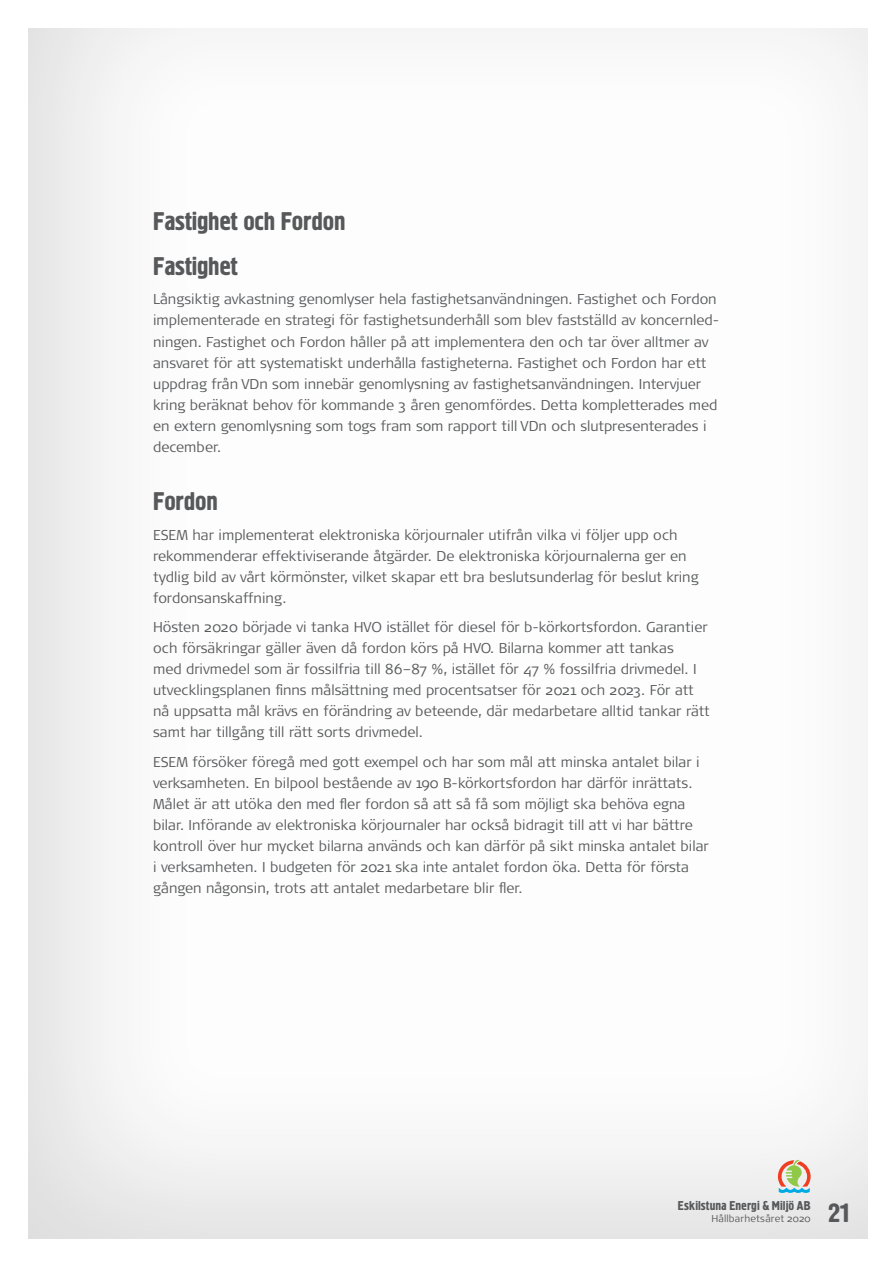
<style>
.page{position:relative;width:893px;height:1263px;background:#fff}
.page>*{position:absolute;margin:0;border:0;box-sizing:border-box;transform-origin:0 0}
.t1{font:26.4px "Hermes";color:#57585a}
.Rubbe_HUVUD{font:25.5px "Hermes";letter-spacing:-.01em;color:#57585a}
.Rubbe_HUVUD-2{font:300 14.25px/21px "Signa Pro";color:#57585a}
.Bröd{font:300 14.25px/21px "Signa Pro";color:#57585a}
.t2{font:12.75px "Hermes";letter-spacing:.005em;color:#57585a}
.t3{font:300 9.9px "Signa Pro";letter-spacing:.01em;color:#57585a}
</style>
<div class="page">
<div style="left:27px;top:27px;width:842px;height:1212px;background:#231f20;opacity:.15"></div>
<svg style="left:778px;top:1160px;width:33px;height:33px"></svg>
<p class="Rubbe_HUVUD" style="left:153px;top:205px;width:194px">Fastighet och Fordon</p>
<p class="Rubbe_HUVUD" style="left:153px;top:250px;width:86px">Fastighet</p>
<p class="Bröd" style="left:153px;top:288px;width:568px">Långsiktig avkastning genomlyser hela fastighetsanvändningen. Fastighet och Fordon implementerade en strategi för fastighetsunderhåll som blev fastställd av koncernled&shy;ningen. Fastighet och Fordon håller på att implementera den och tar över alltmer av ansvaret för att systematiskt underhålla fastigheterna. Fastighet och Fordon har ett uppdrag från VDn som innebär genomlysning av fastighetsanvändningen. Intervjuer kring beräknat behov för kommande 3 åren genomfördes. Detta kompletterades med en extern genomlysning som togs fram som rapport till VDn och slutpresenterades i december.</p>
<p class="Rubbe_HUVUD" style="left:153px;top:485px;width:66px">Fordon</p>
<p class="Rubbe_HUVUD-2" style="left:153px;top:523px;width:547px">ESEM har implementerat elektroniska körjournaler utifrån vilka vi följer upp och rekommenderar effektiviserande åtgärder. De elektroniska körjournalerna ger en tydlig bild av vårt körmönster, vilket skapar ett bra beslutsunderlag för beslut kring fordonsanskaffning.</p>
<p class="Rubbe_HUVUD-2" style="left:153px;top:616px;width:558px">Hösten 2020 började vi tanka HVO istället för diesel för b-körkortsfordon. Garantier och försäkringar gäller även då fordon körs på HVO. Bilarna kommer att tankas<br>med drivmedel som är fossilfria till 86–87 %, istället för 47 % fossilfria drivmedel. I utvecklingsplanen finns målsättning med procentsatser för 2021 och 2023. För att nå uppsatta mål krävs en förändring av beteende, där medarbetare alltid tankar rätt samt har tillgång till rätt sorts drivmedel.</p>
<p class="Rubbe_HUVUD-2" style="left:153px;top:750px;width:557px">ESEM försöker föregå med gott exempel och har som mål att minska antalet bilar i verksamheten. En bilpool bestående av 190 B-körkortsfordon har därför inrättats.<br>Målet är att utöka den med fler fordon så att så få som möjligt ska behöva egna bilar. Införande av elektroniska körjournaler har också bidragit till att vi har bättre kontroll över hur mycket bilarna används och kan därför på sikt minska antalet bilar i verksamheten. I budgeten för 2021 ska inte antalet fordon öka. Detta för första gången någonsin, trots att antalet medarbetare blir fler.</p>
<p class="t2" style="left:678px;top:1197px;width:134px">Eskilstuna Energi &amp; Miljö AB</p>
<p class="t3" style="left:711px;top:1211px;width:101px">Hållbarhetsåret 2020</p>
<h1 class="t1" style="left:828px;top:1196px;width:23px">21</h1>
</div>
